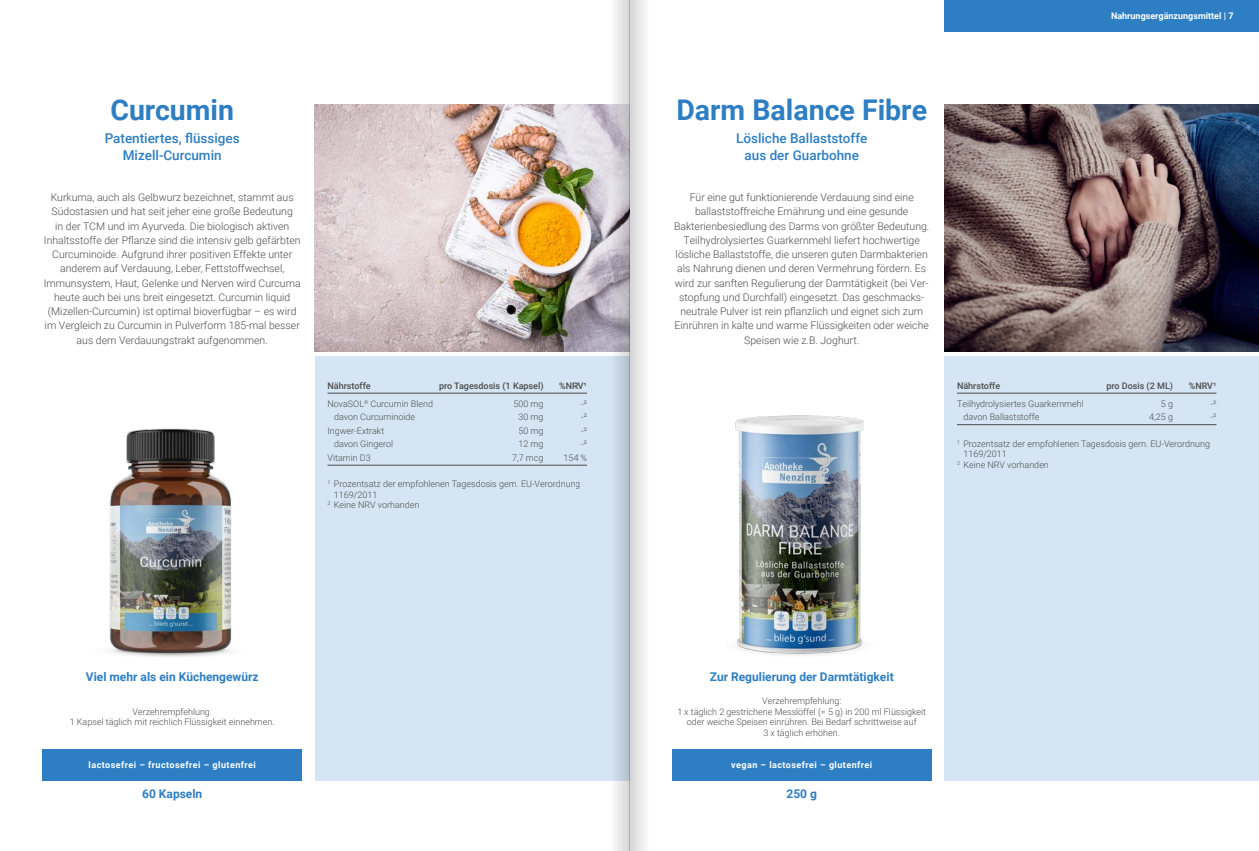
<style>
.page{position:relative;width:1259px;height:851px;background:#fff}
.page>*{position:absolute;margin:0;border:0;box-sizing:border-box;transform-origin:0 0}
.t1{font:700 28.5px "Roboto";color:#2d7ec2}
.t2{font:500 13.5px/17.2px "Roboto";color:#2d7ec2;text-align:center}
.t3{font:700 12px "Roboto";color:#2d7ec2}
.t4{font:300 10.5px/14.2px "Roboto";color:#4b4c4d;text-align:center}
.t5{font:300 9px/10.8px "Roboto";color:#4b4c4d;text-align:center}
.t6{font:500 9px "Roboto";color:#4b4c4d}
.t7{font:700 9px "Roboto";letter-spacing:.05em;color:#fff}
.t8{font:700 9px "Roboto";color:#fff}
</style>
<div class="page">
<div style="left:315px;top:356px;width:314px;height:424px;background:#d5e5f3"></div>
<div style="left:944px;top:356px;width:315px;height:424px;background:#d5e5f3"></div>
<div style="left:944px;top:0;width:315px;height:32px;background:#2d7ec2"></div>
<img style="left:315px;top:104px;width:261px;height:247px">
<img style="left:944px;top:104px;width:315px;height:247px">
<img style="left:735px;top:415px;width:129px;height:240px">
<hr style="left:327px;top:393px;width:260px;height:1px;background:#4b4c4d">
<hr style="left:327px;top:465px;width:260px;height:1px;background:#4b4c4d">
<div style="left:43px;top:748px;width:259px;height:32px;background:#2d7ec2"></div>
<hr style="left:957px;top:393px;width:259px;height:1px;background:#4b4c4d">
<hr style="left:957px;top:424px;width:259px;height:1px;background:#4b4c4d">
<div style="left:672px;top:748px;width:259px;height:32px;background:#2d7ec2"></div>
<img style="left:109px;top:428px;width:123px;height:229px">
<svg style="left:629px;top:0;width:53px;height:850px"></svg>
<svg style="left:576px;top:0;width:53px;height:850px"></svg>
<h1 class="t1" style="left:110px;top:90px;width:125px">Curcumin</h1>
<p class="t2" style="left:105px;top:129px;width:137px">Patentiertes, flüssiges<br>Mizell-Curcumin</p>
<p class="t4" style="left:44px;top:190px;width:258px">Kurkuma, auch als Gelbwurz bezeichnet, stammt aus Südostasien und hat seit jeher eine große Bedeutung<br>in der TCM und im Ayurveda. Die biologisch aktiven Inhaltsstoffe der Pflanze sind die intensiv gelb gefärbten Curcuminoide. Aufgrund ihrer positiven Effekte unter anderem auf Verdauung, Leber, Fettstoffwechsel, Immunsystem, Haut, Gelenke und Nerven wird Curcuma heute auch bei uns breit eingesetzt. Curcumin liquid (Mizellen-Curcumin) ist optimal bioverfügbar – es wird im Vergleich zu Curcumin in Pulverform 185-mal besser aus dem Verdauungstrakt aufgenommen.</p>
<p class="t6" style="left:327px;top:379px;width:45px">Nährstoffe</p>
<p class="t6" style="left:439px;top:379px;width:106px">pro Tagesdosis (1 Kapsel)</p>
<p class="t6" style="left:559px;top:379px;width:29px">%NRV¹</p>
<p class="t5" style="left:327px;top:397px;width:107px">NovaSOL<sup>®</sup> Curcumin Blend</p>
<p class="t5" style="left:513px;top:397px;width:32px">500 mg</p>
<p class="t5" style="left:581px;top:397px;width:7px">-²</p>
<p class="t5" style="left:334px;top:411px;width:83px">davon Curcuminoide</p>
<p class="t5" style="left:518px;top:411px;width:27px">30 mg</p>
<p class="t5" style="left:581px;top:411px;width:7px">-²</p>
<p class="t5" style="left:327px;top:424px;width:58px">Ingwer-Extrakt</p>
<p class="t5" style="left:518px;top:424px;width:27px">50 mg</p>
<p class="t5" style="left:581px;top:424px;width:7px">-²</p>
<p class="t5" style="left:334px;top:438px;width:60px">davon Gingerol</p>
<p class="t5" style="left:518px;top:438px;width:27px">12 mg</p>
<p class="t5" style="left:581px;top:438px;width:7px">-²</p>
<p class="t5" style="left:327px;top:451px;width:45px">Vitamin D3</p>
<p class="t5" style="left:512px;top:451px;width:33px">7,7 mcg</p>
<p class="t5" style="left:563px;top:451px;width:25px">154 %</p>
<p class="t5" style="left:327px;top:478px;width:255px"><sup>1</sup> Prozentsatz der empfohlenen Tagesdosis gem. EU-Verordnung</p>
<p class="t5" style="left:334px;top:488px;width:45px">1169/2011</p>
<p class="t5" style="left:327px;top:499px;width:93px"><sup>2</sup> Keine NRV vorhanden</p>
<p class="t3" style="left:86px;top:668px;width:174px">Viel mehr als ein Küchengewürz</p>
<p class="t5" style="left:70px;top:705px;width:206px">Verzehrempfehlung:<br>1 Kapsel täglich mit reichlich Flüssigkeit einnehmen.</p>
<p class="t7" style="left:89px;top:758px;width:169px">lactosefrei – fructosefrei – glutenfrei</p>
<p class="t3" style="left:142px;top:785px;width:62px">60 Kapseln</p>
<p class="t8" style="left:1111px;top:10px;width:124px">Nahrungsergänzungsmittel | 7</p>
<h1 class="t1" style="left:676px;top:90px;width:252px">Darm Balance Fibre</h1>
<p class="t2" style="left:736px;top:129px;width:133px">Lösliche Ballaststoffe aus der Guarbohne</p>
<p class="t4" style="left:674px;top:190px;width:257px">Für eine gut funktionierende Verdauung sind eine ballaststoffreiche Ernährung und eine gesunde Bakterienbesiedlung des Darms von größter Bedeutung.<br>Teilhydrolysiertes Guarkernmehl liefert hochwertige lösliche Ballaststoffe, die unseren guten Darmbakterien als Nahrung dienen und deren Vermehrung fördern. Es wird zur sanften Regulierung der Darmtätigkeit (bei Ver&shy;stopfung und Durchfall) eingesetzt. Das geschmacks&shy;neutrale Pulver ist rein pflanzlich und eignet sich zum Einrühren in kalte und warme Flüssigkeiten oder weiche Speisen wie z.B. Joghurt.</p>
<p class="t6" style="left:957px;top:379px;width:45px">Nährstoffe</p>
<p class="t6" style="left:1106px;top:379px;width:68px">pro Dosis (2 ML)</p>
<p class="t6" style="left:1188px;top:379px;width:29px">%NRV¹</p>
<p class="t5" style="left:957px;top:397px;width:128px">Teilhydrolysiertes Guarkernmehl</p>
<p class="t5" style="left:1161px;top:397px;width:14px">5 g</p>
<p class="t5" style="left:1210px;top:397px;width:7px">-²</p>
<p class="t5" style="left:963px;top:411px;width:77px">davon Ballaststoffe</p>
<p class="t5" style="left:1149px;top:411px;width:25px">4,25 g</p>
<p class="t5" style="left:1210px;top:411px;width:7px">-²</p>
<p class="t5" style="left:957px;top:437px;width:255px"><sup>1</sup> Prozentsatz der empfohlenen Tagesdosis gem. EU-Verordnung</p>
<p class="t5" style="left:963px;top:448px;width:45px">1169/2011</p>
<p class="t5" style="left:957px;top:458px;width:93px"><sup>2</sup> Keine NRV vorhanden</p>
<p class="t3" style="left:710px;top:668px;width:185px">Zur Regulierung der Darmtätigkeit</p>
<p class="t5" style="left:677px;top:694px;width:250px">Verzehrempfehlung:<br>1 x täglich 2 gestrichene Messlöffel (= 5 g) in 200 ml Flüssigkeit oder weiche Speisen einrühren. Bei Bedarf schrittweise auf<br>3 x täglich erhöhen.</p>
<p class="t7" style="left:731px;top:758px;width:143px">vegan – lactosefrei – glutenfrei</p>
<p class="t3" style="left:786px;top:785px;width:32px">250 g</p>
</div>
